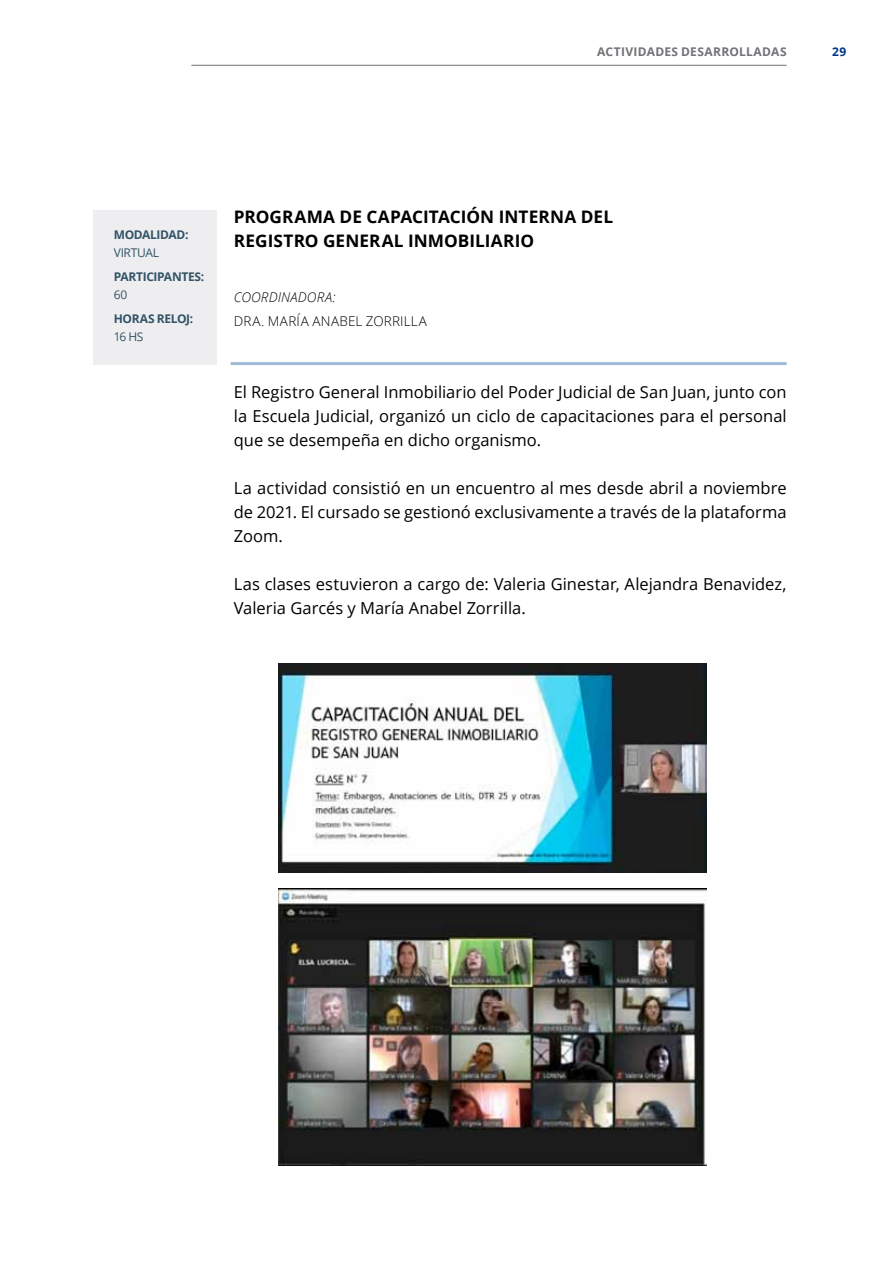
<style>
.page{position:relative;width:893px;height:1263px;background:#fff}
.page>*{position:absolute;margin:0;border:0;box-sizing:border-box;transform-origin:0 0}
.t1{font:700 17.25px "Open Sans";letter-spacing:.005em;color:#000}
.t2{font:16.5px/24px "Open Sans";color:#000;text-align:justify}
.t3{font:300 13.5px "Open Sans";letter-spacing:.015em;color:#000}
.t4{font:italic 300 13.5px "Open Sans";letter-spacing:.01em;color:#000}
.t5{font:700 12px "Open Sans";letter-spacing:-.03em;color:#325367}
.t6{font:700 12px "Open Sans";color:#727277}
.t7{font:12px "Open Sans";letter-spacing:-.025em;color:#325367}
.t8{font:700 12px "Open Sans";color:#003687}
</style>
<div class="page">
<hr style="left:191px;top:65px;width:596px;height:1px;background:#727277">
<hr style="left:231px;top:362px;width:556px;height:3px;background:#a1bbd7">
<img style="left:279px;top:889px;width:428px;height:276px">
<img style="left:279px;top:664px;width:428px;height:208px">
<div style="left:94px;top:210px;width:123px;height:154px;background:#eeeef0"></div>
<p class="t6" style="left:597px;top:44px;width:9px">ACTIVIDADES</p>
<p class="t6" style="left:681px;top:44px;width:9px">DESARROLLADAS</p>
<p class="t8" style="left:832px;top:44px;width:16px">29</p>
<p class="t5" style="left:114px;top:226px;width:76px">MODALIDAD:</p>
<p class="t7" style="left:114px;top:244px;width:47px">VIRTUAL</p>
<p class="t5" style="left:114px;top:268px;width:92px">PARTICIPANTES:</p>
<p class="t7" style="left:114px;top:286px;width:15px">60</p>
<p class="t5" style="left:114px;top:310px;width:81px">HORAS RELOJ:</p>
<p class="t7" style="left:114px;top:328px;width:31px">16 HS</p>
<p class="t1" style="left:234px;top:205px;width:76px">PROGRAMA</p>
<p class="t1" style="left:340px;top:205px;width:38px">DE CAPACITACI</p>
<p class="t1" style="left:466px;top:205px;width:148px">ÓN INTERNA DEL</p>
<p class="t1" style="left:234px;top:229px;width:187px">REGI STRO GEN ERAL INM</p>
<p class="t1" style="left:444px;top:229px;width:92px">OBI LIARIO</p>
<p class="t4" style="left:234px;top:288px;width:103px">COORDINADORA:</p>
<p class="t3" style="left:234px;top:312px;width:194px">DRA. MARÍA ANABEL ZORRILLA</p>
<p class="t2" style="left:234px;top:380px;width:554px">El Registro General Inmobiliario del Poder Judicial de San Juan, junto con la Escuela Judicial, organizó un ciclo de capacitaciones para el personal que se desempeña en dicho organismo.</p>
<p class="t2" style="left:234px;top:476px;width:554px">La actividad consistió en un encuentro al mes desde abril a noviembre de 2021. El cursado se gestionó exclusivamente a través de la plataforma Zoom.</p>
<p class="t2" style="left:234px;top:572px;width:554px">Las clases estuvieron a cargo de: Valeria Ginestar, Alejandra Benavidez,<br>Valeria Garcés y María Anabel Zorrilla.</p>
</div>
